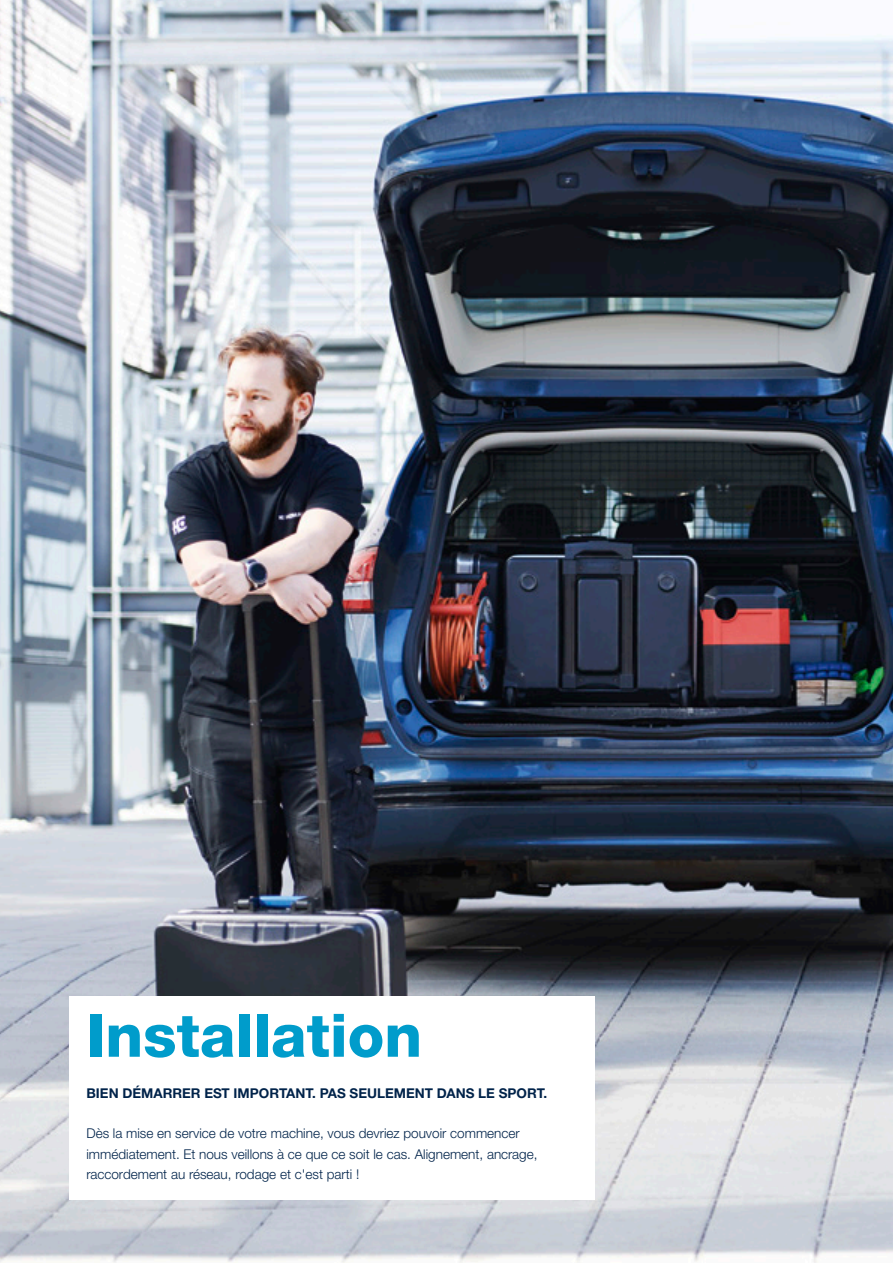
<style>
.page{position:relative;width:893px;height:1263px;background:#fff}
.page>*{position:absolute;margin:0;border:0;box-sizing:border-box;transform-origin:0 0}
.Headline_21pt_25_2_bluelight{font:800 60px "Helvetica Neue LTW1 G";color:#009ccb}
.Text_9pt_13_6_light_blue{font:300 13.5px/20.4px "Helvetica Neue LTW1 G";color:#00234a}
.Text_9pt_13_6_light_blue-2{font:700 13.5px "Helvetica Neue LTW1 G";color:#00234a}
</style>
<div class="page">
<img style="left:0;top:0;width:893px;height:1263px">
<div style="left:69px;top:996px;width:526px;height:203px;background:#fff"></div>
<p class="Headline_21pt_25_2_bluelight" style="left:86px;top:1000px;width:337px">Installation</p>
<p class="Text_9pt_13_6_light_blue-2" style="left:86px;top:1084px;width:462px">BIEN DÉMARRER EST IMPORTANT. PAS SEULEMENT DANS LE SPORT.</p>
<p class="Text_9pt_13_6_light_blue" style="left:86px;top:1123px;width:453px">Dès la mise en service de votre machine, vous devriez pouvoir commencer immédiatement. Et nous veillons à ce que ce soit le cas. Alignement, ancrage, raccordement au réseau, rodage et c'est parti !</p>
</div>
